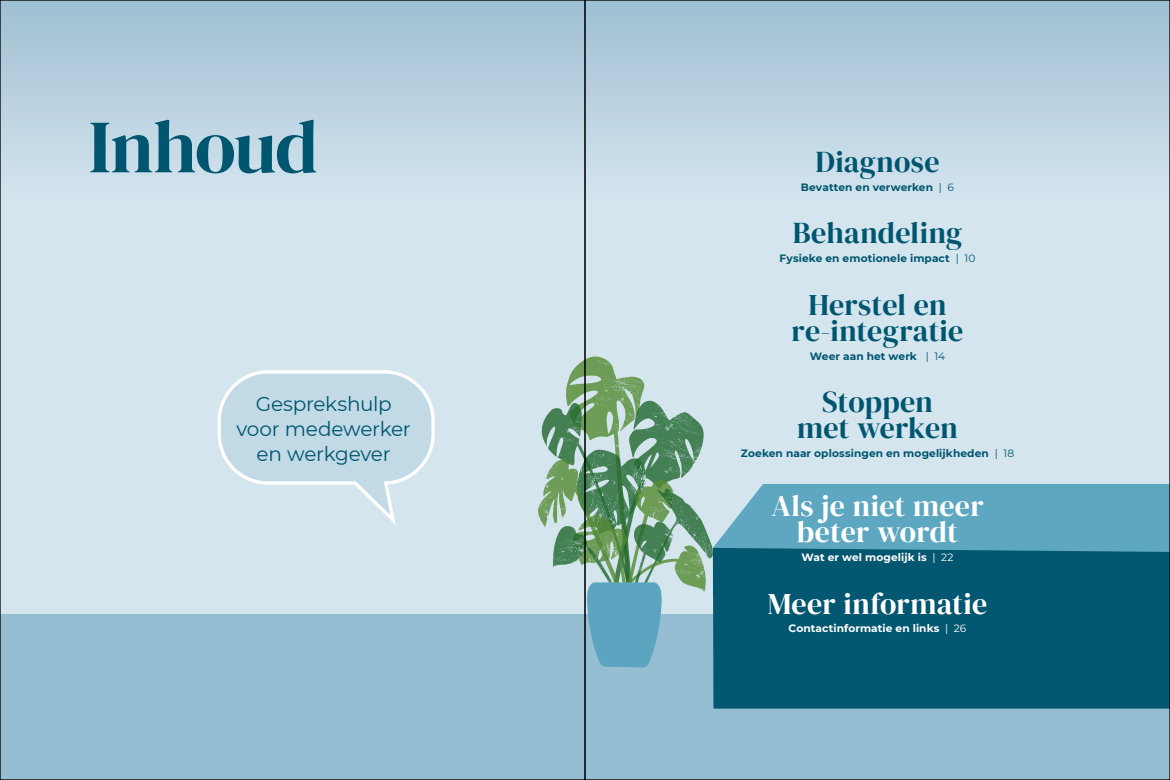
<style>
.page{position:relative;width:1170px;height:780px;background:#fff}
.page>*{position:absolute;margin:0;border:0;box-sizing:border-box;transform-origin:0 0}
.t1{font:75px "DM Serif Display";letter-spacing:-.02em;color:#00566f}
.t2{font:30px/26.2px "DM Serif Display";letter-spacing:.005em;color:#00566f;text-align:center}
.t3{font:30px/26.2px "DM Serif Display";letter-spacing:.005em;color:#fff;text-align:center}
.t4{font:20px/25px "Montserrat";letter-spacing:-.015em;color:#00566f;text-align:center}
.t5{font:700 10.62px "Montserrat";letter-spacing:.01em;color:#00566f}
.t6{font:700 10.62px "Montserrat";letter-spacing:.005em;color:#fff}
.s1{font-weight:400}
</style>
<div class="page">
<div style="left:0;top:0;width:1169px;height:780px;background:#d4e5ee"></div>
<div style="left:0;top:614px;width:1169px;height:166px;background:#95bed2"></div>
<div style="left:0;top:0;width:1169px;height:219px;background:linear-gradient(to bottom,#9fbfd3,#d8e7f0)"></div>
<svg style="left:538px;top:356px;width:174px;height:312px"></svg>
<div style="left:712px;top:484px;width:455px;height:64px;background:#5da7c1"></div>
<div style="left:712px;top:548px;width:455px;height:160px;background:#045770"></div>
<div style="left:219px;top:372px;width:214px;height:111px;background:#c2d9e6;border-radius:49px"></div>
<div style="left:217px;top:370px;width:218px;height:114px;border:3px solid #fff;border-radius:49px"></div>
<h1 class="t1" style="left:89px;top:103px;width:231px">Inhoud</h1>
<h3 class="t4" style="left:236px;top:390px;width:176px">Gesprekshulp voor medewerker en werkgever</h3>
<h2 class="t2" style="left:815px;top:149px;width:126px">Diagnose</h2>
<p class="t5" style="left:800px;top:179px;width:155px">Bevatten en verwerken <span class="s1">| 6</span></p>
<h2 class="t2" style="left:792px;top:220px;width:171px">Behandeling</h2>
<p class="t5" style="left:779px;top:250px;width:197px">Fysieke en emotionele impact <span class="s1">| 10</span></p>
<h2 class="t2" style="left:791px;top:292px;width:173px">Herstel en re-integratie</h2>
<p class="t5" style="left:809px;top:348px;width:137px">Weer aan het werk <span class="s1">| 14</span></p>
<h2 class="t2" style="left:797px;top:389px;width:162px">Stoppen met werken</h2>
<p class="t5" style="left:740px;top:445px;width:275px">Zoeken naar oplossingen en mogelijkheden <span class="s1">| 18</span></p>
<h2 class="t3" style="left:771px;top:493px;width:214px">Als je niet meer beter wordt</h2>
<p class="t6" style="left:801px;top:549px;width:154px">Wat er wel mogelijk is <span class="s1">| 22</span></p>
<h2 class="t3" style="left:767px;top:590px;width:221px">Meer informatie</h2>
<p class="t6" style="left:788px;top:620px;width:179px">Contactinformatie en links <span class="s1">| 26</span></p>
</div>
